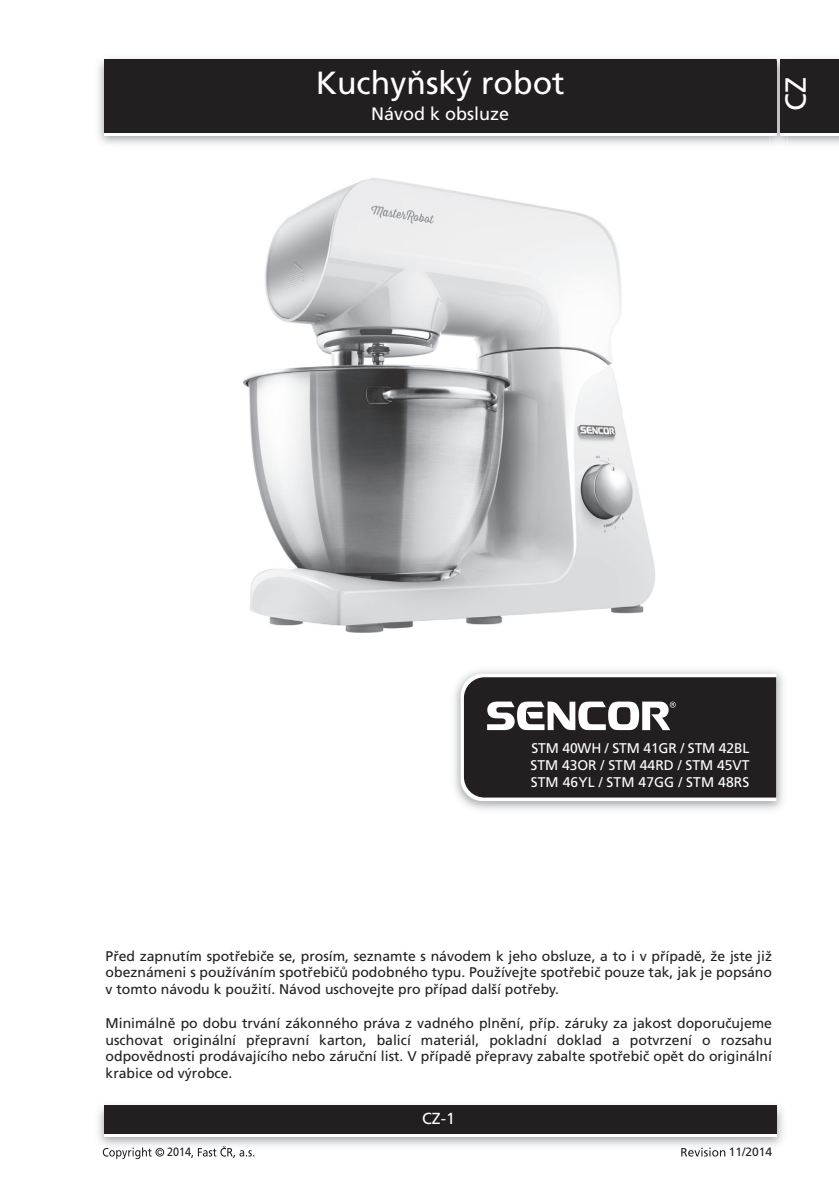
<style>
.page{position:relative;width:839px;height:1191px;background:#fff}
.page>*{position:absolute;margin:0;border:0;box-sizing:border-box;transform-origin:0 0}
.t1{font:32px "Frutiger CE";color:#fff}
.t2{font:29px "Frutiger CE";color:#fff}
.t3{font:18px "Frutiger CE";color:#fff}
.t4{font:16px "Frutiger CE";color:#fff}
.t5{font:14px/16.8px "Frutiger CE";color:#231f20;text-align:justify}
.t6{font:14px/16.8px "Frutiger CE";color:#fff;text-align:justify}
.t7{font:12px "Frutiger CE";color:#231f20}
.t8{font:12px "Frutiger CE";color:#231f20;scale:.9 1}
</style>
<div class="page">
<div style="left:104px;top:62px;width:672px;height:73px;background:linear-gradient(to right,#231f20,#231f20)"></div>
<div style="left:104px;top:59px;width:672px;height:73px;background:#231f20"></div>
<img style="left:98px;top:1105px;width:685px;height:41px">
<div style="left:104px;top:1109px;width:672px;height:27px;background:#fff"></div>
<div style="left:104px;top:1105px;width:672px;height:29px;background:#231f20"></div>
<img style="left:787px;top:58px;width:52px;height:86px">
<img style="left:769px;top:56px;width:18px;height:90px">
<svg style="left:769px;top:132px;width:7px;height:3px"></svg>
<img style="left:769px;top:59px;width:7px;height:3px">
<img style="left:769px;top:62px;width:7px;height:70px">
<div style="left:780px;top:62px;width:59px;height:73px;background:linear-gradient(to right,#231f20,#231f20)"></div>
<div style="left:780px;top:59px;width:59px;height:73px;background:#231f20"></div>
<img style="left:454px;top:670px;width:329px;height:140px">
<svg style="left:460px;top:674px;width:316px;height:127px"></svg>
<svg style="left:464px;top:677px;width:312px;height:120px;background:#363233"></svg>
<svg style="left:103px;top:1147px;width:61px;height:12px"></svg>
<svg style="left:191px;top:1146px;width:63px;height:12px"></svg>
<svg style="left:681px;top:1147px;width:44px;height:9px"></svg>
<img style="left:243px;top:178px;width:412px;height:455px">
<h1 class="t1" style="left:316px;top:70px;width:250px">Kuchyňský robot</h1>
<p class="t3" style="left:371px;top:106px;width:140px">Návod k obsluze</p>
<h2 class="t2" style="left:784px;top:111px;width:35px;rotate:-90deg">CZ</h2>
<p class="t6" style="left:530px;top:741px;width:220px">STM 40WH / STM 41GR / STM 42BL STM 43OR / STM 44RD / STM 45VT STM 46YL / STM 47GG / STM 48RS</p>
<p class="t5" style="left:106px;top:948px;width:668px">Před zapnutím spotřebiče se, prosím, seznamte s návodem k jeho obsluze, a to i v případě, že jste již obeznámeni s používáním spotřebičů podobného typu. Používejte spotřebič pouze tak, jak je popsáno v tomto návodu k použití. Návod uschovejte pro případ další potřeby.</p>
<p class="t5" style="left:106px;top:1015px;width:668px">Minimálně po dobu trvání zákonného práva z vadného plnění, příp. záruky za jakost doporučujeme uschovat originální přepravní karton, balicí materiál, pokladní doklad a potvrzení o rozsahu odpovědnosti prodávajícího nebo záruční list. V případě přepravy zabalte spotřebič opět do originální krabice od výrobce.</p>
<p class="t4" style="left:422px;top:1112px;width:34px">CZ-1</p>
<p class="t8" style="left:167px;top:1147px;width:28px">2014</p>
<p class="t7" style="left:728px;top:1147px;width:45px">11/2014</p>
</div>
